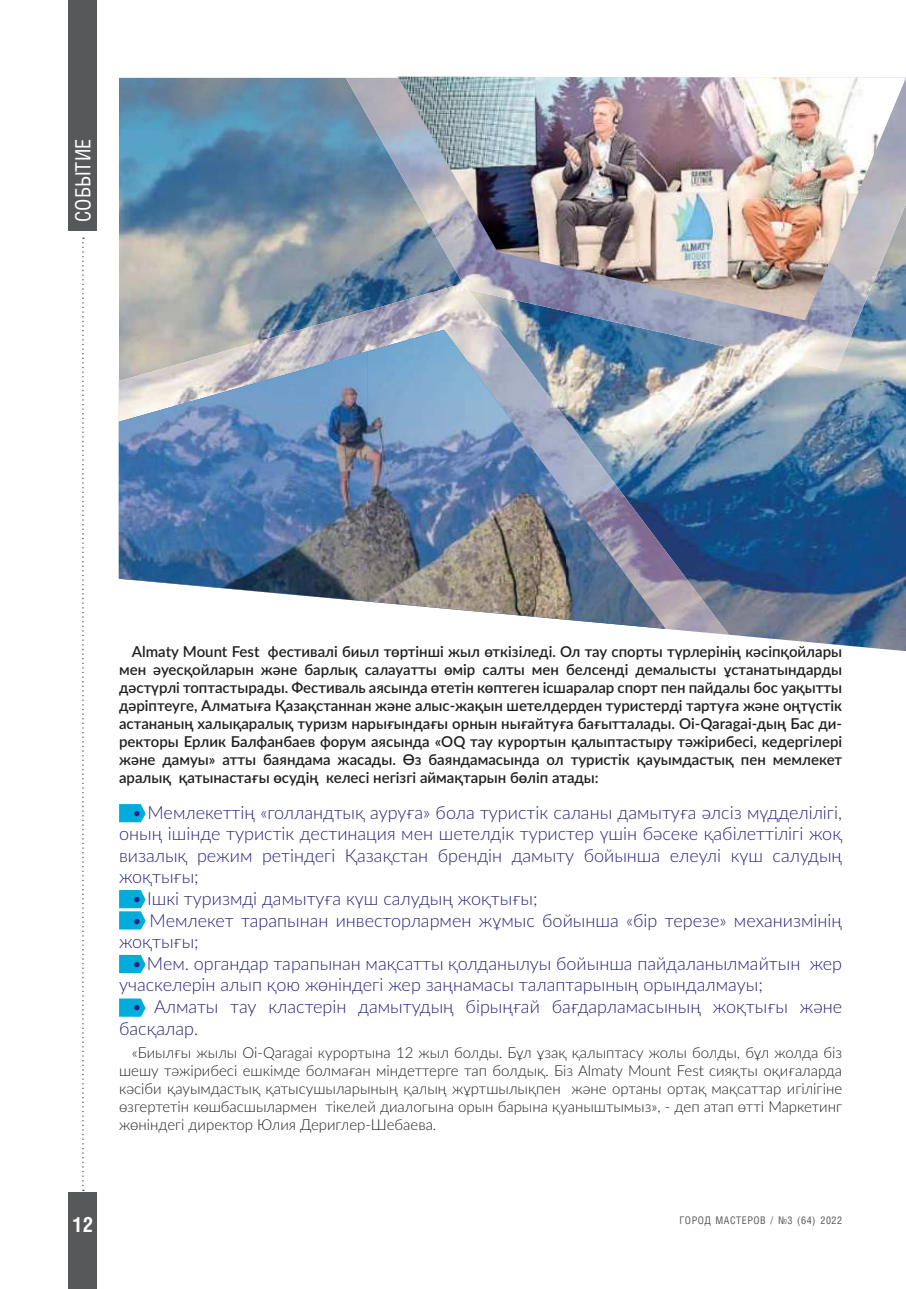
<style>
.page{position:relative;width:906px;height:1289px;background:#fff}
.page>*{position:absolute;margin:0;border:0;box-sizing:border-box;transform-origin:0 0}
.t1{font:21px "TB 64 121 KAZ";color:#fff}
.t2{font:21px "TB 64 122 KAZ";color:#fff}
.t3{font:300 18px/21.6px "Lato";color:#25237b}
.t4{font:600 15px/18px "Lato";color:#221f1f;text-align:justify}
.t5{font:300 15px/18px "Lato";color:#221f1f;text-align:justify}
.t6{font:10.5px "TB 64 121 KAZ";letter-spacing:.05em;color:#57585a}
</style>
<div class="page">
<div style="left:69px;top:1192px;width:28px;height:96px;background:#57585a"></div>
<svg style="left:82px;top:237px;width:2px;height:954px"></svg>
<img style="left:119px;top:78px;width:227px;height:51px">
<img style="left:119px;top:129px;width:279px;height:201px">
<img style="left:853px;top:371px;width:53px;height:280px">
<img style="left:801px;top:371px;width:53px;height:275px">
<img style="left:539px;top:320px;width:157px;height:174px">
<img style="left:526px;top:320px;width:13px;height:10px">
<img style="left:696px;top:371px;width:106px;height:270px">
<img style="left:665px;top:494px;width:31px;height:53px">
<img style="left:678px;top:547px;width:18px;height:20px">
<img style="left:271px;top:283px;width:255px;height:47px">
<img style="left:665px;top:499px;width:13px;height:131px">
<img style="left:678px;top:567px;width:51px;height:67px">
<img style="left:119px;top:330px;width:546px;height:295px">
<img style="left:367px;top:330px;width:149px;height:285px">
<img style="left:268px;top:351px;width:99px;height:128px">
<img style="left:516px;top:427px;width:50px;height:192px">
<img style="left:119px;top:379px;width:149px;height:100px">
<img style="left:566px;top:494px;width:50px;height:130px">
<img style="left:218px;top:479px;width:149px;height:122px">
<img style="left:119px;top:479px;width:99px;height:108px">
<img style="left:616px;top:561px;width:49px;height:68px">
<svg style="left:119px;top:804px;width:27px;height:18px"></svg>
<svg style="left:119px;top:890px;width:27px;height:39px"></svg>
<svg style="left:119px;top:954px;width:27px;height:19px"></svg>
<svg style="left:119px;top:998px;width:27px;height:18px"></svg>
<img style="left:600px;top:320px;width:306px;height:51px">
<img style="left:346px;top:78px;width:51px;height:89px">
<img style="left:398px;top:77px;width:508px;height:243px">
<div style="left:69px;top:0;width:28px;height:231px;background:#57585a"></div>
<h1 class="t1" style="left:72px;top:222px;width:104px;rotate:-90deg">АКТУАЛЬНО</h1>
<h1 class="t1" style="left:72px;top:222px;width:84px;rotate:-90deg">СОБЫТИЕ</h1>
<p class="t4" style="left:119px;top:641px;width:724px;text-indent:13px">Almaty Mount Fest фестивалі биыл төртінші жыл өткізіледі. Ол тау спорты түрлерінің кәсіпқойлары мен әуесқойларын және барлық салауатты өмір салты мен белсенді демалысты ұстанатындарды дәстүрлі топтастырады. Фестиваль аясында өтетін көптеген ісшаралар спорт пен пайдалы бос уақытты дәріптеуге, Алматыға Қазақстаннан және алыс-жақын шетелдерден туристерді тартуға және оңтүстік астананың халықаралық туризм нарығындағы орнын нығайтуға бағытталады. Oi-Qaragai-дың Бас ди&shy;ректоры Ерлик Балфанбаев форум аясында «OQ тау курортын қалыптастыру тәжірибесі, кедергілері және дамуы» атты баяндама жасады. Өз баяндамасында ол туристік қауымдастық пен мемлекет аралық қатынастағы өсудің келесі негізгі аймақтарын бөліп атады:</p>
<p class="t3" style="left:119px;top:800px;width:724px;text-align:justify;text-indent:13px">• Мемлекеттің «голландтық ауруға» бола туристік саланы дамытуға әлсіз мүдделілігі, оның ішінде туристік дестинация мен шетелдік туристер үшін бәсеке қабілеттілігі жоқ визалық режим ретіндегі Қазақстан брендін дамыту бойынша елеулі күш салудың жоқтығы;</p>
<p class="t3" style="left:132px;top:887px;width:407px">• Ішкі туризмді дамытуға күш салудың жоқтығы;</p>
<p class="t3" style="left:119px;top:908px;width:724px;text-indent:13px">• Мемлекет тарапынан инвесторлармен жұмыс бойынша «бір терезе» механизмінің жоқтығы;</p>
<p class="t3" style="left:119px;top:951px;width:724px;text-indent:13px">• Мем. органдар тарапынан мақсатты қолданылуы бойынша пайдаланылмайтын жер учаскелерін алып қою жөніндегі жер заңнамасы талаптарының орындалмауы;</p>
<p class="t3" style="left:119px;top:995px;width:724px;text-indent:13px">• Алматы тау кластерін дамытудың бірыңғай бағдарламасының жоқтығы және басқалар.</p>
<p class="t5" style="left:119px;top:1042px;width:724px;text-indent:13px">«Биылғы жылы Oi-Qaragai курортына 12 жыл болды. Бұл ұзақ қалыптасу жолы болды, бұл жолда біз шешу тәжірибесі ешкімде болмаған міндеттерге тап болдық. Біз Almaty Mount Fest сияқты оқиғаларда кәсіби қауымдастық қатысушыларының қалың жұртшылықпен және ортаны ортақ мақсаттар игілігіне өзгертетін көшбасшылармен тікелей диалогына орын барына қуаныштымыз», - деп атап өтті Маркетинг жөніндегі директор Юлия Дериглер-Шебаева.</p>
<h1 class="t2" style="left:73px;top:1212px;width:22px">12</h1>
<p class="t6" style="left:679px;top:1214px;width:164px">ГОРОД МАСТЕРОВ / №3 (64) 2022</p>
</div>
